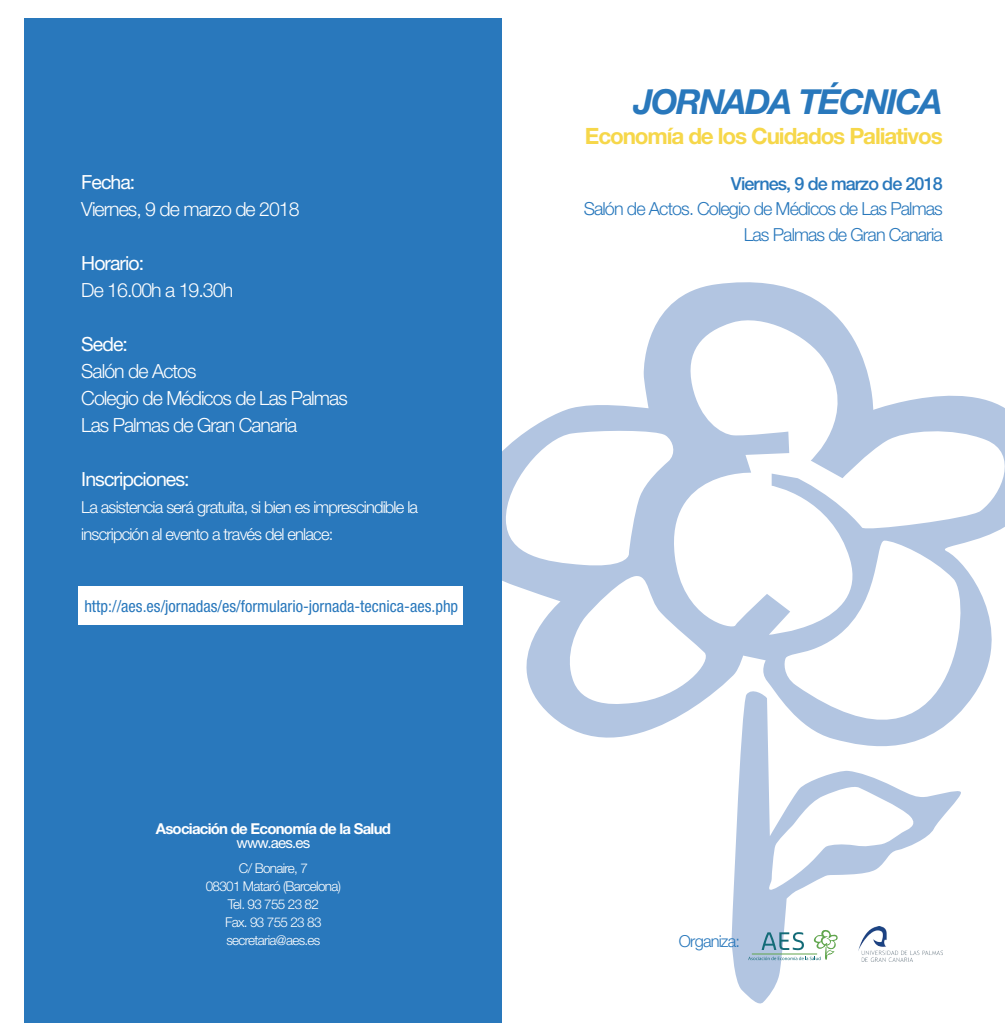
<style>
.page{position:relative;width:1005px;height:1025px;background:#fff}
.page>*{position:absolute;margin:0;border:0;box-sizing:border-box;transform-origin:0 0}
.t1{font:italic 700 34.5px "Helvetica Neue";letter-spacing:-.05em;color:#2978bc}
.t2{font:700 22.5px "Helvetica Neue";letter-spacing:-.05em;color:#f6d74a}
.t3{font:300 19.5px/27px "Helvetica Neue";letter-spacing:-.05em;color:#fff}
.t4{font:19.5px "Helvetica Neue";letter-spacing:-.05em;color:#fff}
.t5{font:300 18px/25.5px "Helvetica Neue";letter-spacing:-.05em;color:#2978bc;text-align:right}
.t6{font:500 18px "Helvetica Neue";letter-spacing:-.05em;color:#2978bc}
.t7{font:300 16.5px/27px "Helvetica Neue";letter-spacing:-.05em;color:#fff}
.t8{font:condensed 16.5px "Helvetica Neue";color:#2978bc}
.t9{font:300 16.5px "Helvetica Neue";letter-spacing:-.05em;color:#2978bc}
.t10{font:700 15px "Helvetica Neue";letter-spacing:-.05em;color:#fff}
.t11{font:15px "Helvetica Neue";letter-spacing:-.05em;color:#fff}
.t12{font:300 13.5px/18px "Helvetica Neue";letter-spacing:-.05em;color:#fff;text-align:center}
</style>
<div class="page">
<svg style="left:502px;top:282px;width:503px;height:722px"></svg>
<div style="left:25px;top:18px;width:477px;height:1005px;background:#2978bc"></div>
<svg style="left:748px;top:929px;width:91px;height:31px"></svg>
<div style="left:79px;top:586px;width:384px;height:38px;background:#fff"></div>
<img style="left:858px;top:926px;width:85px;height:36px">
<p class="t4" style="left:81px;top:170px;width:55px">Fecha:</p>
<p class="t3" style="left:81px;top:195px;width:220px">Viernes, 9 de marzo de 2018</p>
<p class="t4" style="left:81px;top:251px;width:64px">Horario:</p>
<p class="t3" style="left:81px;top:276px;width:153px">De 16.00h a 19.30h</p>
<p class="t4" style="left:81px;top:332px;width:48px">Sede:</p>
<p class="t3" style="left:81px;top:357px;width:268px">Salón de Actos<br>Colegio de Médicos de Las Palmas<br>Las Palmas de Gran Canaria</p>
<p class="t4" style="left:81px;top:467px;width:110px">Inscripciones:</p>
<p class="t7" style="left:81px;top:493px;width:338px">La asistencia será gratuita, si bien es imprescindible la inscripción al evento a través del enlace:</p>
<p class="t8" style="left:84px;top:597px;width:375px">http://aes.es/jornadas/es/formulario-jornada-tecnica-aes.php</p>
<p class="t10" style="left:156px;top:819px;width:237px">Asociación de Economía de la Salud</p>
<p class="t11" style="left:236px;top:833px;width:76px">www.aes.es</p>
<p class="t12" style="left:206px;top:859px;width:137px">C/ Bonaire, 7<br>08301 Mataró (Barcelona)<br>Tel. 93 755 23 82<br>Fax. 93 755 23 83 secretaria@aes.es</p>
<h1 class="t1" style="left:634px;top:80px;width:311px">JORNADA TÉCNICA</h1>
<p class="t2" style="left:585px;top:122px;width:359px">Economía de los Cuidados Paliativos</p>
<p class="t6" style="left:731px;top:173px;width:213px">Viernes, 9 de marzo de 2018</p>
<p class="t5" style="left:583px;top:196px;width:361px">Salón de Actos. Colegio de Médicos de Las Palmas<br>Las Palmas de Gran Canaria</p>
<p class="t9" style="left:679px;top:931px;width:63px">Organiza:</p>
</div>
